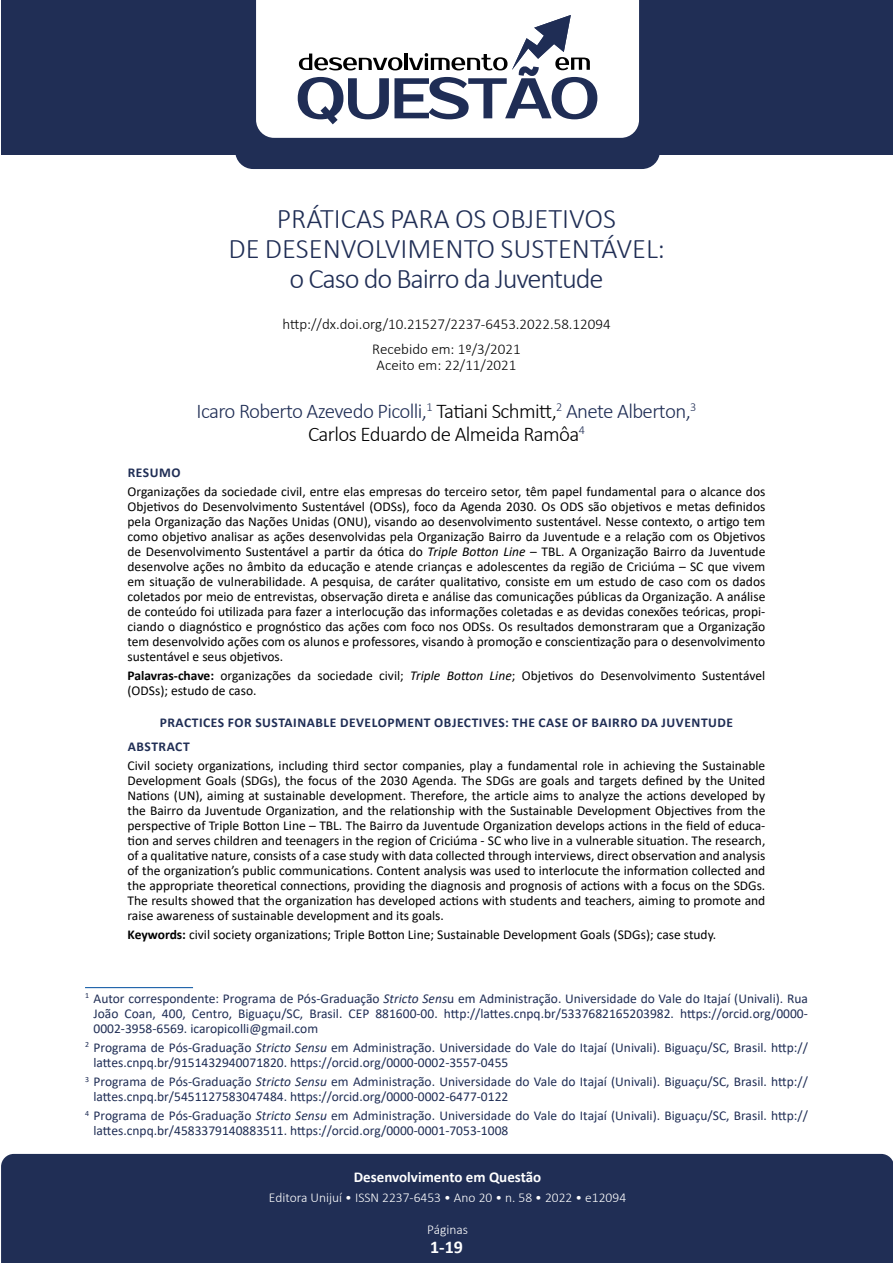
<style>
.page{position:relative;width:893px;height:1263px;background:#fff}
.page>*{position:absolute;margin:0;border:0;box-sizing:border-box;transform-origin:0 0}
.t1{font:300 28.5px/30px "Calibri";color:#202e55;text-align:center}
.t2{font:300 21px/22.5px "Calibri";letter-spacing:-.03em;color:#000;text-align:center}
.t3{font:700 18px "Calibri";color:#fff}
.t4{font:300 15px/25px "Calibri";color:#000;text-align:center}
.t5{font:700 15px "Calibri";color:#fff}
.t6{font:13.5px/15px "Calibri";color:#000;text-align:justify}
.t7{font:13.5px/15px "Calibri";color:#202e55}
.t8{font:700 13.5px/23.5px "Calibri";letter-spacing:.04em;color:#202e55}
.t9{font:300 13.5px "Calibri";color:#fff}
.s1{color:#202e55}
.s2{font-style:italic}
.s3{font-weight:700}
</style>
<div class="page">
<div style="left:1px;top:0;width:892px;height:154px;background:#202e55"></div>
<div style="left:235px;top:0;width:425px;height:169px;background:#202e55;border-radius:18px"></div>
<div style="left:256px;top:0;width:383px;height:138px;background:#fff"></div>
<svg style="left:298px;top:15px;width:299px;height:109px"></svg>
<div style="left:1px;top:1154px;width:892px;height:109px;background:#202e55"></div>
<hr style="left:85px;top:987px;width:108px;height:1px;background:#004f9f">
<h1 class="t1" style="left:228px;top:203px;width:438px">PRÁTICAS PARA OS OBJETIVOS<br>DE DESENVOLVIMENTO SUSTENTÁVEL: o Caso do Bairro da Juventude</h1>
<p class="t4" style="left:282px;top:311px;width:330px">http://dx.doi.org/10.21527/2237-6453.2022.58.12094<br>Recebido em: 1º/3/2021</p>
<p class="t4" style="left:377px;top:352px;width:141px">Aceito em: 22/11/2021</p>
<h2 class="t2" style="left:197px;top:400px;width:501px"><span class="s1">Icaro Roberto Azevedo Picolli,</span><sup>1</sup> Tatiani Schmitt,<sup>2</sup> <span class="s1">Anete Alberton,</span><sup>3<br></sup>Carlos Eduardo de Almeida Ramôa<sup>4</sup></h2>
<p class="t8" style="left:128px;top:460px;width:54px">RESUMO</p>
<p class="t6" style="left:128px;top:484px;width:639px">Organizações da sociedade civil, entre elas empresas do terceiro setor, têm papel fundamental para o alcance dos Objetivos do Desenvolvimento Sustentável (ODSs), foco da Agenda 2030. Os ODS são objetivos e metas definidos pela Organização das Nações Unidas (ONU), visando ao desenvolvimento sustentável. Nesse contexto, o artigo tem como objetivo analisar as ações desenvolvidas pela Organização Bairro da Juventude e a relação com os Objetivos de Desenvolvimento Sustentável a partir da ótica do <span class="s2">Triple Botton Line</span> – TBL. A Organização Bairro da Juventude desenvolve ações no âmbito da educação e atende crianças e adolescentes da região de Criciúma – SC que vivem em situação de vulnerabilidade. A pesquisa, de caráter qualitativo, consiste em um estudo de caso com os dados coletados por meio de entrevistas, observação direta e análise das comunicações públicas da Organização. A análise de conteúdo foi utilizada para fazer a interlocução das informações coletadas e as devidas conexões teóricas, propi&shy;ciando o diagnóstico e prognóstico das ações com foco nos ODSs. Os resultados demonstraram que a Organização tem desenvolvido ações com os alunos e professores, visando à promoção e conscientização para o desenvolvimento sustentável e seus objetivos.</p>
<p class="t6" style="left:128px;top:668px;width:639px"><span class="s3">Palavras-chave:</span> organizações da sociedade civil; <span class="s2">Triple Botton Line</span>; Objetivos do Desenvolvimento Sustentável (ODSs); estudo de caso.</p>
<p class="t8" style="left:128px;top:711px;width:607px;text-indent:32px">PRACTICES FOR SUSTAINABLE DEVELOPMENT OBJECTIVES: THE CASE OF BAIRRO DA JUVENTUDE<br>ABSTRACT</p>
<p class="t6" style="left:128px;top:758px;width:639px">Civil society organizations, including third sector companies, play a fundamental role in achieving the Sustainable Development Goals (SDGs), the focus of the 2030 Agenda. The SDGs are goals and targets defined by the United Nations (UN), aiming at sustainable development. Therefore, the article aims to analyze the actions developed by the Bairro da Juventude Organization, and the relationship with the Sustainable Development Objectives from the perspective of Triple Botton Line – TBL. The Bairro da Juventude Organization develops actions in the field of educa&shy;tion and serves children and teenagers in the region of Criciúma - SC who live in a vulnerable situation. The research, of a qualitative nature, consists of a case study with data collected through interviews, direct observation and analysis of the organization’s public communications. Content analysis was used to interlocute the information collected and the appropriate theoretical connections, providing the diagnosis and prognosis of actions with a focus on the SDGs.<br>The results showed that the organization has developed actions with students and teachers, aiming to promote and raise awareness of sustainable development and its goals.</p>
<p class="t6" style="left:128px;top:927px;width:590px"><span class="s3">Keywords:</span> civil society organizations; Triple Botton Line; Sustainable Development Goals (SDGs); case study.</p>
<p class="t7" style="left:94px;top:990px;width:716px;text-align:justify;text-indent:-8px"><sup>1</sup> Autor correspondente: Programa de Pós-Graduação <span class="s2">Stricto Sens</span>u em Administração. Universidade do Vale do Itajaí (Univali). Rua João Coan, 400, Centro, Biguaçu/SC, Brasil. CEP 881600-00. http://lattes.cnpq.br/5337682165203982. https://orcid.org/0000- 0002-3958-6569. icaropicolli@gmail.com</p>
<p class="t7" style="left:94px;top:1039px;width:716px;text-indent:-8px"><sup>2</sup> Programa de Pós-Graduação <span class="s2">Stricto Sensu</span> em Administração. Universidade do Vale do Itajaí (Univali). Biguaçu/SC, Brasil. http:// lattes.cnpq.br/9151432940071820. https://orcid.org/0000-0002-3557-0455</p>
<p class="t7" style="left:94px;top:1074px;width:716px;text-indent:-8px"><sup>3</sup> Programa de Pós-Graduação <span class="s2">Stricto Sensu</span> em Administração. Universidade do Vale do Itajaí (Univali). Biguaçu/SC, Brasil. http:// lattes.cnpq.br/5451127583047484. https://orcid.org/0000-0002-6477-0122</p>
<p class="t7" style="left:94px;top:1108px;width:716px;text-indent:-8px"><sup>4</sup> Programa de Pós-Graduação <span class="s2">Stricto Sensu</span> em Administração. Universidade do Vale do Itajaí (Univali). Biguaçu/SC, Brasil. http:// lattes.cnpq.br/4583379140883511. https://orcid.org/0000-0001-7053-1008</p>
<p class="t5" style="left:354px;top:1167px;width:189px">Desenvolvimento em Questão</p>
<p class="t9" style="left:269px;top:1189px;width:359px">Editora Unijuí • ISSN 2237-6453 • Ano 20 • n. 58 • 2022 • e12094</p>
<h3 class="t3" style="left:430px;top:1234px;width:34px">1-19</h3>
</div>
